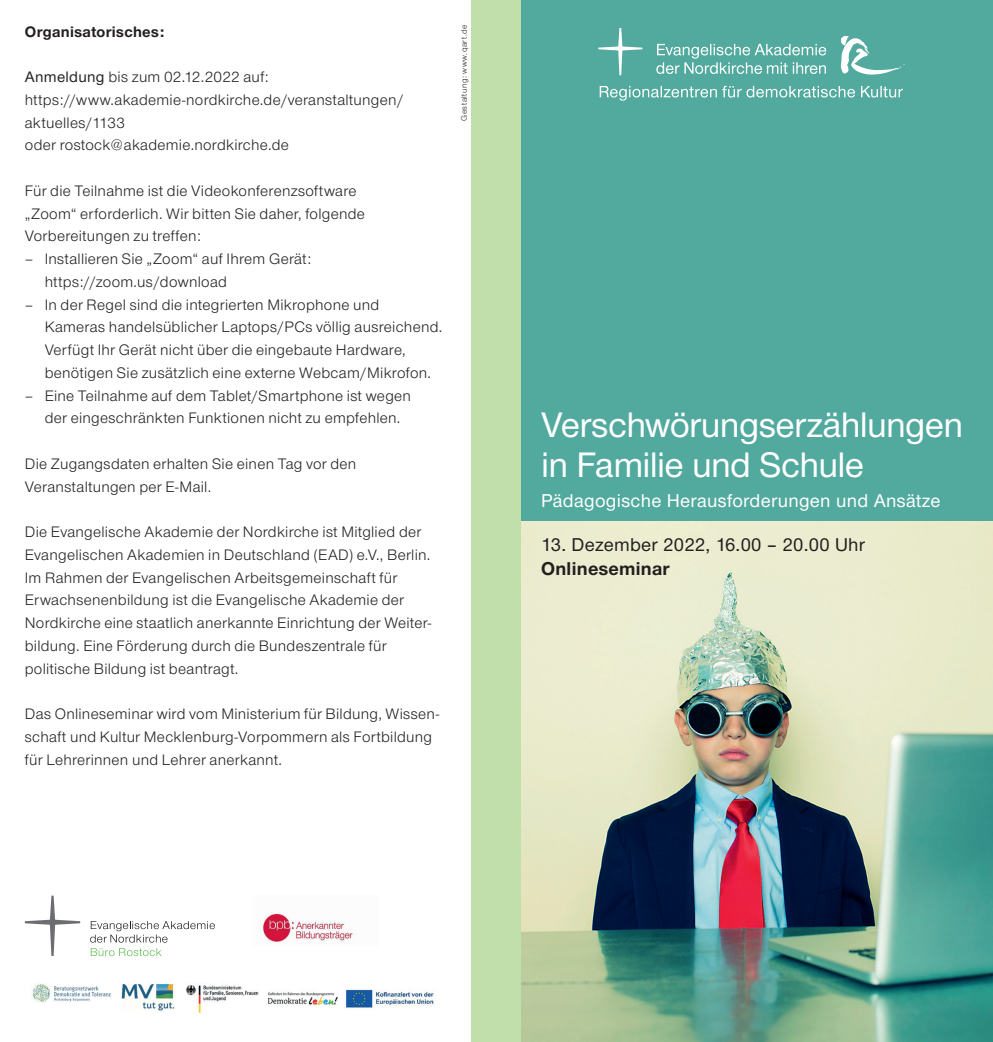
<style>
.page{position:relative;width:993px;height:1042px;background:#fff}
.page>*{position:absolute;margin:0;border:0;box-sizing:border-box;transform-origin:0 0}
.t1{font:500 36.75px/40.2px "Nordelbica";letter-spacing:-.015em;color:#fff}
.t2{font:500 19.25px "Nordelbica";letter-spacing:.015em;color:#fff}
.t3{font:500 19.25px "Nordelbica";letter-spacing:.015em;color:#231f20}
.t4{font:700 19.25px "Nordelbica";letter-spacing:.015em;color:#231f20}
.t5{font:15.75px/22.8px "Nordelbica";letter-spacing:.02em;color:#231f20}
.t6{font:700 15.75px "Nordelbica";letter-spacing:.025em;color:#231f20}
.t7{font:8.4px "Nordelbica";letter-spacing:.06em;color:#231f20}
.s1{font-weight:500}
</style>
<div class="page">
<div style="left:521px;top:0;width:471px;height:521px;background:#52a99e"></div>
<img style="left:521px;top:521px;width:471px;height:521px">
<div style="left:471px;top:0;width:50px;height:1042px;background:#c1dfab"></div>
<img style="left:32px;top:984px;width:403px;height:29px">
<svg style="left:599px;top:86px;width:303px;height:14px"></svg>
<svg style="left:598px;top:29px;width:44px;height:46px"></svg>
<svg style="left:840px;top:36px;width:64px;height:39px"></svg>
<svg style="left:656px;top:44px;width:170px;height:30px"></svg>
<svg style="left:25px;top:895px;width:55px;height:61px"></svg>
<svg style="left:90px;top:921px;width:125px;height:21px"></svg>
<svg style="left:91px;top:948px;width:70px;height:8px"></svg>
<img style="left:263px;top:912px;width:90px;height:30px">
<p class="t6" style="left:25px;top:22px;width:141px">Organisatorisches:</p>
<p class="t5" style="left:25px;top:66px;width:380px"><span class="s1">Anmeldung</span> bis zum 02.12.2022 auf: https://www.akademie-nordkirche.de/veranstaltungen/ aktuelles/1133<br>oder rostock@akademie.nordkirche.de</p>
<p class="t5" style="left:25px;top:179px;width:341px">Für die Teilnahme ist die Videokonferenzsoftware „Zoom“ erforderlich. Wir bitten Sie daher, folgende<br>Vorbereitungen zu treffen:</p>
<p class="t5" style="left:45px;top:248px;width:268px;text-indent:-20px">– Installieren Sie „Zoom“ auf Ihrem Gerät: https://zoom.us/download</p>
<p class="t5" style="left:45px;top:293px;width:399px;text-indent:-20px">– In der Regel sind die integrierten Mikrophone und Kameras handelsüblicher Laptops/PCs völlig ausreichend.<br>Verfügt Ihr Gerät nicht über die eingebaute Hardware, benötigen Sie zusätzlich eine externe Webcam/Mikrofon.</p>
<p class="t5" style="left:25px;top:384px;width:387px;text-align:center">– Eine Teilnahme auf dem Tablet/Smartphone ist wegen der eingeschränkten Funktionen nicht zu empfehlen.</p>
<p class="t5" style="left:25px;top:452px;width:333px">Die Zugangsdaten erhalten Sie einen Tag vor den<br>Veranstaltungen per E-Mail.</p>
<p class="t5" style="left:25px;top:521px;width:408px">Die Evangelische Akademie der Nordkirche ist Mitglied der Evangelischen Akademien in Deutschland (EAD) e.V., Berlin.<br>Im Rahmen der Evangelischen Arbeitsgemeinschaft für Erwachsenenbildung ist die Evangelische Akademie der Nordkirche eine staatlich anerkannte Einrichtung der Weiter&shy;bildung. Eine Förderung durch die Bundeszentrale für politische Bildung ist beantragt.</p>
<p class="t5" style="left:25px;top:703px;width:416px">Das Onlineseminar wird vom Ministerium für Bildung, Wissen&shy;schaft und Kultur Mecklenburg-Vorpommern als Fortbildung für Lehrerinnen und Lehrer anerkannt.</p>
<p class="t7" style="left:459px;top:121px;width:97px;rotate:-90deg">Gestaltung: www.qart.de</p>
<h1 class="t1" style="left:541px;top:404px;width:423px">Verschwörungserzählungen in Familie und Schule</h1>
<p class="t2" style="left:541px;top:489px;width:401px">Pädagogische Herausforderungen und Ansätze</p>
<p class="t3" style="left:541px;top:533px;width:325px">13. Dezember 2022, 16.00 – 20.00 Uhr</p>
<p class="t4" style="left:541px;top:558px;width:130px">Onlineseminar</p>
</div>
